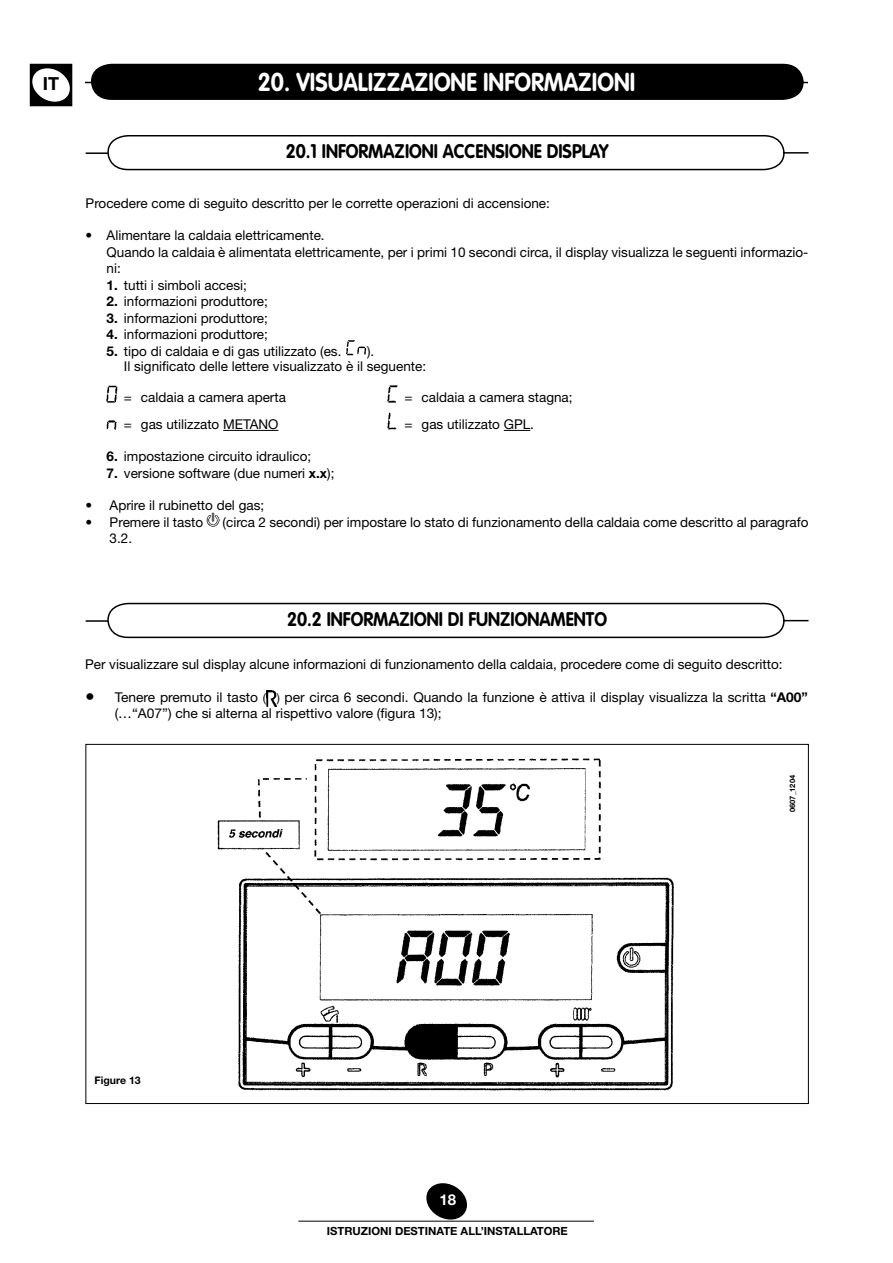
<style>
.page{position:relative;width:893px;height:1263px;background:#fff}
.page>*{position:absolute;margin:0;border:0;box-sizing:border-box;transform-origin:0 0}
.t1{font:700 25.5px "VAG Rounded Std";color:#fff;scale:.9 1}
.t2{font:700 19.5px "VAG Rounded Std";color:#000;scale:.9 1}
.t3{font:700 18px "Helvetica Neue LT Std";color:#000}
.t4{font:700 15px "Helvetica Neue LT Std";color:#fff}
.t5{font:13.5px/16.5px "Helvetica Neue LT Std";color:#000}
.t6{font:700 11.25px "Helvetica Neue LT Std";color:#000}
.t7{font:700 10.5px "Helvetica Neue LT Std";color:#000}
.t8{font:700 7.5px "Helvetica Neue LT Std";color:#000}
.s1{font-weight:700}
.s2{font-family:"Times New Roman MT Std";font-size:27px}
.s3{font-size:12px}
</style>
<div class="page">
<svg style="left:422px;top:1183px;width:49px;height:38px"></svg>
<hr style="left:298px;top:1221px;width:296px;height:1px;background:#000">
<div style="left:30px;top:64px;width:42px;height:42px;border:2px solid #000"></div>
<svg style="left:29px;top:63px;width:44px;height:42px"></svg>
<svg style="left:85px;top:63px;width:723px;height:37px;background:#0c0c0c"></svg>
<svg style="left:107px;top:602px;width:701px;height:37px"></svg>
<hr style="left:86px;top:620px;width:22px;height:2px;background:#000">
<img style="left:266px;top:691px;width:11px;height:15px">
<img style="left:217px;top:758px;width:457px;height:333px">
<hr style="left:223px;top:430px;width:55px;height:1px;background:#000">
<svg style="left:504px;top:430px;width:26px;height:1px"></svg>
<img style="left:346px;top:340px;width:21px;height:16px">
<img style="left:107px;top:385px;width:11px;height:17px">
<img style="left:388px;top:385px;width:10px;height:17px">
<svg style="left:107px;top:421px;width:10px;height:8px"></svg>
<img style="left:388px;top:412px;width:9px;height:17px">
<img style="left:206px;top:513px;width:13px;height:14px">
<svg style="left:107px;top:135px;width:678px;height:36px"></svg>
<hr style="left:783px;top:152px;width:25px;height:2px;background:#000">
<hr style="left:86px;top:152px;width:22px;height:2px;background:#000">
<h3 class="t3" style="left:43px;top:72px;width:9px">IT</h3>
<h1 class="t1" style="left:258px;top:67px;width:421px">20. VISUALIZZAZIONE INFORMAZIONI</h1>
<h2 class="t2" style="left:286px;top:140px;width:51px">20.1 INFO</h2>
<h2 class="t2" style="left:358px;top:140px;width:279px">RMAZIONI ACCENSIONE DISPLAY</h2>
<p class="t5" style="left:86px;top:194px;width:466px">Procedere come di seguito descritto per le corrette operazioni di accensione:</p>
<p class="t5" style="left:107px;top:227px;width:703px;text-indent:-21px">• Alimentare la caldaia elettricamente.<br>Quando la caldaia è alimentata elettricamente, per i primi 10 secondi circa, il display visualizza le seguenti informazio&shy;ni:</p>
<p class="t5" style="left:107px;top:276px;width:142px"><span class="s1">1.</span> tutti i simboli accesi;</p>
<p class="t5" style="left:107px;top:293px;width:163px"><span class="s1">2.</span> informazioni produttore;</p>
<p class="t5" style="left:107px;top:309px;width:163px"><span class="s1">3.</span> informazioni produttore;</p>
<p class="t5" style="left:107px;top:326px;width:163px"><span class="s1">4.</span> informazioni produttore;</p>
<p class="t5" style="left:107px;top:342px;width:236px"><span class="s1">5.</span> tipo di caldaia e di gas utilizzato (es.</p>
<p class="t5" style="left:124px;top:343px;width:304px;line-height:15.8px;text-indent:243px">).<br>Il significato delle lettere visualizzato è il seguente:</p>
<p class="t5" style="left:124px;top:389px;width:164px">= caldaia a camera aperta</p>
<p class="t5" style="left:405px;top:389px;width:170px">= caldaia a camera stagna;</p>
<p class="t5" style="left:124px;top:416px;width:156px">= gas utilizzato METANO</p>
<p class="t5" style="left:405px;top:416px;width:131px">= gas utilizzato GPL.</p>
<p class="t5" style="left:107px;top:448px;width:206px"><span class="s1">6.</span> impostazione circuito idraulico;</p>
<p class="t5" style="left:107px;top:465px;width:229px"><span class="s1">7.</span> versione software (due numeri <span class="s1">X.X</span>);</p>
<p class="t5" style="left:86px;top:497px;width:180px">• Aprire il rubinetto del gas;</p>
<p class="t5" style="left:86px;top:514px;width:119px">• Premere il tasto</p>
<p class="t5" style="left:223px;top:514px;width:587px">(circa 2 secondi) per impostare lo stato di funzionamento della caldaia come descritto al paragrafo</p>
<p class="t5" style="left:110px;top:530px;width:24px">3.2.</p>
<h2 class="t2" style="left:287px;top:608px;width:55px">20.2 INFO</h2>
<h2 class="t2" style="left:363px;top:608px;width:272px">RMAZIONI DI FUNZIONAMENTO</h2>
<p class="t5" style="left:85px;top:656px;width:699px">Per visualizzare sul display alcune informazioni di funzionamento della caldaia, procedere come di seguito descritto:</p>
<p class="t5" style="left:115px;top:689px;width:695px;text-indent:-30px"><span class="s2">•</span> Tenere premuto il tasto <span class="s3">( )</span> per circa 6 secondi. Quando la funzione è attiva il display visualizza la scritta <span class="s1">“A00” </span>(…“A07”) che si alterna al rispettivo valore (figura 13);</p>
<p class="t7" style="left:95px;top:1074px;width:48px">FIGURE 13</p>
<p class="t4" style="left:439px;top:1191px;width:18px">18</p>
<p class="t6" style="left:327px;top:1224px;width:243px">ISTRUZIONI DESTINATE ALL’INSTALLATORE</p>
<p class="t8" style="left:788px;top:812px;width:39px;rotate:-90deg">0607_1204</p>
</div>
